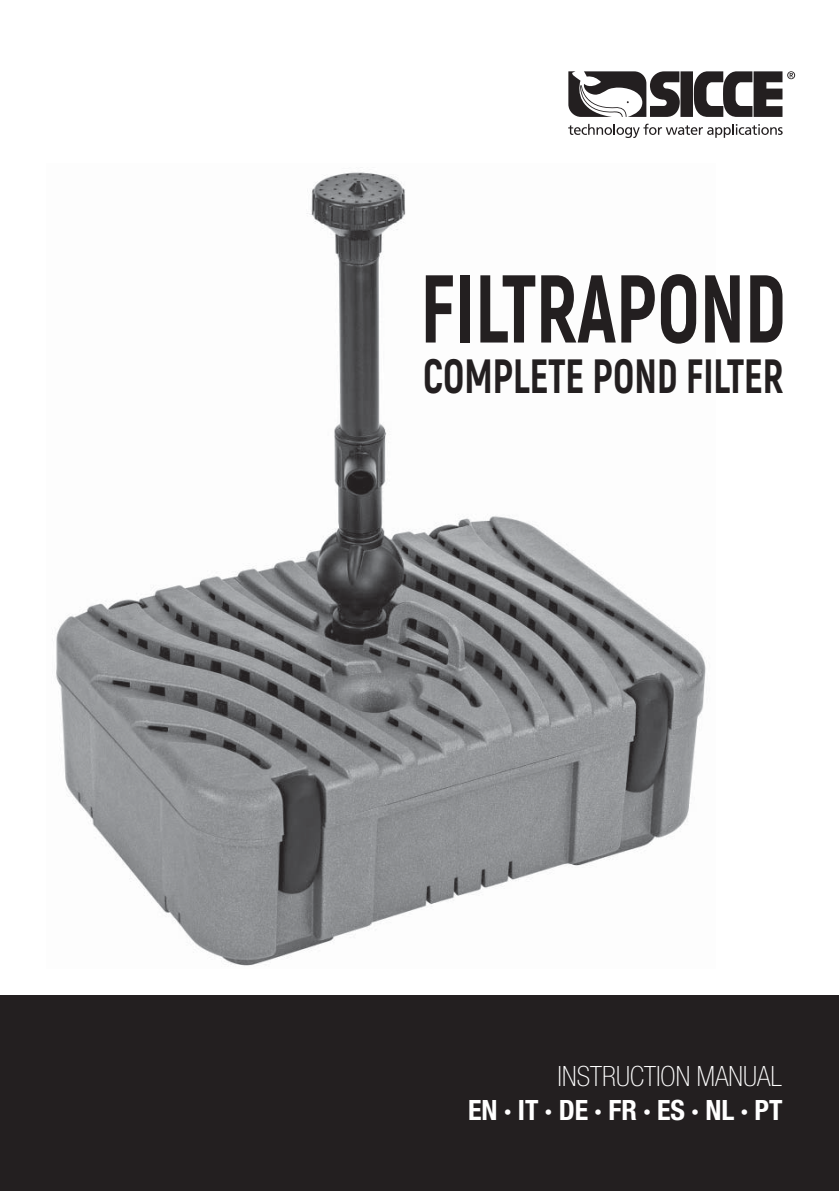
<style>
.page{position:relative;width:839px;height:1191px;background:#fff}
.page>*{position:absolute;margin:0;border:0;box-sizing:border-box;transform-origin:0 0}
.t1{font:800 96px "Akrobat";color:#231f20;scale:.83 1}
.t2{font:800 48px "Akrobat";color:#231f20;scale:.83 1}
.t3{font:700 condensed 28px "Helvetica Neue LT Std";color:#fff}
.t4{font:100 condensed 28px "Helvetica Neue LT Std";color:#fff}
</style>
<div class="page">
<img style="left:56px;top:172px;width:650px;height:794px">
<svg style="left:568px;top:124px;width:214px;height:13px"></svg>
<svg style="left:568px;top:71px;width:227px;height:46px"></svg>
<div style="left:0;top:995px;width:839px;height:196px;background:#231f20"></div>
<h1 class="t1" style="left:420px;top:275px;width:442px">FILTRAPOND</h1>
<h2 class="t2" style="left:423px;top:359px;width:435px">COMPLETE POND FILTER</h2>
<p class="t4" style="left:557px;top:1066px;width:226px">INSTRUCTION MANUAL</p>
<p class="t3" style="left:468px;top:1094px;width:316px">EN · IT · DE · FR · ES · NL · PT</p>
</div>
